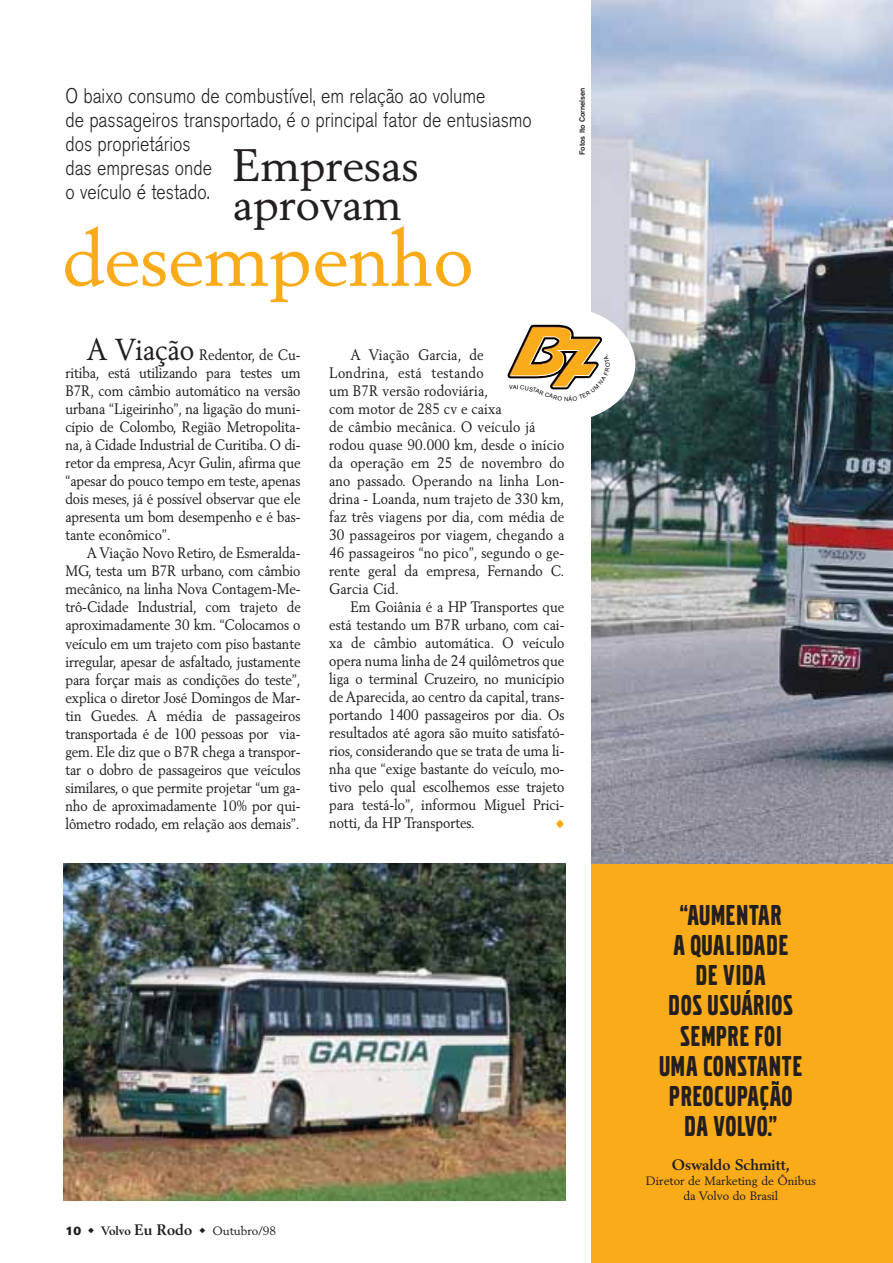
<style>
.page{position:relative;width:893px;height:1263px;background:#fff}
.page>*{position:absolute;margin:0;border:0;box-sizing:border-box;transform-origin:0 0}
.t1{font:75px "Volvo Serif Roman";color:#faab1a}
.t2{font:45px "Volvo Serif Roman";color:#231f20}
.t3{font:30px/30px "Volvo Broad";letter-spacing:.045em;color:#231f20;text-align:center}
.t4{font:300 21px/24px "Volvo Sans";color:#231f20;scale:.85 1}
.t5{font:15px/18px "Volvo Serif Roman";letter-spacing:.01em;color:#231f20;text-align:justify;scale:.9 1}
.t6{font:700 15px "Volvo Serif";color:#231f20}
.t7{font:12px/15px "Volvo Serif Roman";color:#231f20;text-align:center}
.t8{font:500 7.5px "Volvo Sans";color:#231f20}
.s1{font-size:30px}
.s2{font-family:"Volvo Sans Super"}
.s3{font-family:"Volvo Serif";font-weight:700}
.s4{font-family:"Volvo Serif";font-weight:700;font-size:15px}
</style>
<div class="page">
<div style="left:591px;top:863px;width:302px;height:400px;background:#faab1a"></div>
<img style="left:64px;top:863px;width:502px;height:337px">
<img style="left:591px;top:1px;width:302px;height:862px">
<div style="left:485px;top:307px;width:150px;height:115px;background:#fff;border-radius:50%"></div>
<svg style="left:507px;top:324px;width:96px;height:66px"></svg>
<h3 class="t4" style="left:65px;top:84px;width:550px">O baixo consumo de combustível, em relação ao volume<br>de passageiros transportado, é o principal fator de entusiasmo dos proprietários<br>das empresas onde<br>o veículo é testado. <sup>Empresas</sup></h3>
<h2 class="t2" style="left:233px;top:177px;width:171px">aprovam</h2>
<h1 class="t1" style="left:62px;top:214px;width:413px">desempenho</h1>
<p class="t5" style="left:65px;top:346px;width:263px;text-indent:21px"><span class="s1">A Viação</span> Redentor, de Cu&shy;ritiba, está utilizando para testes um B7R, com câmbio automático na versão urbana “Ligeirinho”, na ligação do muni&shy;cípio de Colombo, Região Metropolita&shy;na, à Cidade Industrial de Curitiba. O di&shy;retor da empresa,Acyr Gulin, afirma que “apesar do pouco tempo em teste, apenas dois meses, já é possível observar que ele apresenta um bom desempenho e é bas&shy;tante econômico”.</p>
<p class="t5" style="left:65px;top:544px;width:263px;text-indent:21px">A Viação Novo Retiro, de Esmeralda-MG, testa um B7R urbano, com câmbio mecânico, na linha Nova Contagem-Me&shy;trô-Cidade Industrial, com trajeto de aproximadamente 30 km. “Colocamos o veículo em um trajeto com piso bastante irregular, apesar de asfaltado, justamente para forçar mais as condições do teste”, explica o diretor José Domingos de Mar&shy;tin Guedes. A média de passageiros transportada é de 100 pessoas por via&shy;gem. Ele diz que o B7R chega a transpor&shy;tar o dobro de passageiros que veículos similares, o que permite projetar “um ga&shy;nho de aproximadamente 10% por qui&shy;lômetro rodado, em relação aos demais”.</p>
<p class="t5" style="left:329px;top:345px;width:263px;text-align:left;text-indent:21px">A Viação Garcia, de<br>Londrina, está testando<br>um B7R versão rodoviária,<br>com motor de 285 cv e caixa<br>de câmbio mecânica. O veículo já rodou quase 90.000 km, desde o início da operação em 25 de novembro do ano passado. Operando na linha Lon&shy;drina - Loanda, num trajeto de 330 km, faz três viagens por dia, com média de<br>30 passageiros por viagem, chegando a<br>46 passageiros “no pico”, segundo o ge&shy;rente geral da empresa, Fernando C.<br>Garcia Cid.</p>
<p class="t5" style="left:329px;top:597px;width:263px;text-indent:21px">Em Goiânia é a HP Transportes que está testando um B7R urbano, com cai&shy;xa de câmbio automática. O veículo opera numa linha de 24 quilômetros que liga o terminal Cruzeiro, no município de Aparecida, ao centro da capital, trans&shy;portando 1400 passageiros por dia. Os resultados até agora são muito satisfató&shy;rios, considerando que se trata de uma li&shy;nha que “exige bastante do veículo, mo&shy;tivo pelo qual escolhemos esse trajeto para testá-lo”, informou Miguel Prici&shy;notti, da HP Transportes.</p>
<p class="t8" style="left:578px;top:155px;width:69px;rotate:-90deg">Fotos Ito Cornelsen</p>
<p class="t7" style="left:66px;top:1223px;width:212px"><span class="s2">10</span> ◆ <span class="s3">Volvo</span> <span class="s4">Eu Rodo</span> ◆ Outubro/98</p>
<h3 class="t3" style="left:659px;top:900px;width:144px">“AUMENTAR<br>A QUALIDADE<br>DE VIDA<br>DOS USUÁRIOS<br>SEMPRE FOI<br>UMA CONSTANTE<br>PREOCUPAÇÃO<br>DA VOLVO.”</h3>
<p class="t6" style="left:672px;top:1156px;width:119px">Oswaldo Schmitt,</p>
<p class="t7" style="left:646px;top:1173px;width:172px">Diretor de Marketing de Ônibus da Volvo do Brasil</p>
</div>
